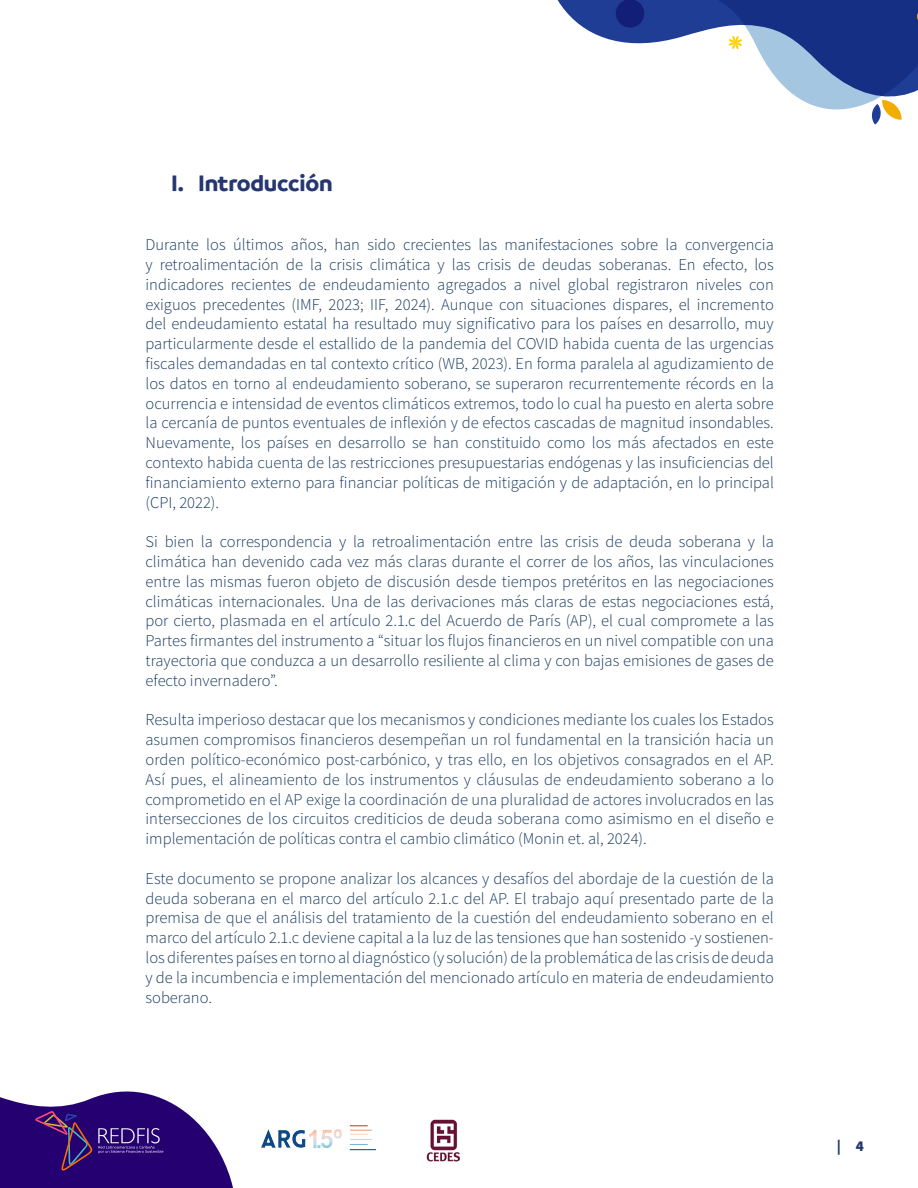
<style>
.page{position:relative;width:918px;height:1188px;background:#fff}
.page>*{position:absolute;margin:0;border:0;box-sizing:border-box;transform-origin:0 0}
.t1{font:700 24px "Branding";letter-spacing:-.01em;color:#263670}
.t2{font:300 16.5px/19.8px "Source Sans Pro";color:#18395e;text-align:justify}
.t3{font:900 15px "Source Sans Pro";color:#23386c}
</style>
<div class="page">
<svg style="left:557px;top:0;width:315px;height:116px"></svg>
<svg style="left:616px;top:0;width:28px;height:28px"></svg>
<svg style="left:718px;top:24px;width:200px;height:85px"></svg>
<svg style="left:718px;top:0;width:200px;height:24px"></svg>
<svg style="left:872px;top:100px;width:30px;height:25px"></svg>
<svg style="left:728px;top:36px;width:14px;height:13px"></svg>
<svg style="left:1px;top:1091px;width:232px;height:97px"></svg>
<img style="left:426px;top:1119px;width:35px;height:42px">
<img style="left:261px;top:1125px;width:114px;height:26px">
<h1 class="t1" style="left:171px;top:169px;width:163px">I. Introducción</h1>
<p class="t2" style="left:146px;top:235px;width:630px">Durante los últimos años, han sido crecientes las manifestaciones sobre la convergencia y retroalimentación de la crisis climática y las crisis de deudas soberanas. En efecto, los indicadores recientes de endeudamiento agregados a nivel global registraron niveles con exiguos precedentes (IMF, 2023; IIF, 2024). Aunque con situaciones dispares, el incremento del endeudamiento estatal ha resultado muy significativo para los países en desarrollo, muy particularmente desde el estallido de la pandemia del COVID habida cuenta de las urgencias fiscales demandadas en tal contexto crítico (WB, 2023). En forma paralela al agudizamiento de los datos en torno al endeudamiento soberano, se superaron recurrentemente récords en la ocurrencia e intensidad de eventos climáticos extremos, todo lo cual ha puesto en alerta sobre la cercanía de puntos eventuales de inflexión y de efectos cascadas de magnitud insondables.<br>Nuevamente, los países en desarrollo se han constituido como los más afectados en este contexto habida cuenta de las restricciones presupuestarias endógenas y las insuficiencias del financiamiento externo para financiar políticas de mitigación y de adaptación, en lo principal (CPI, 2022).</p>
<p class="t2" style="left:146px;top:532px;width:630px">Si bien la correspondencia y la retroalimentación entre las crisis de deuda soberana y la climática han devenido cada vez más claras durante el correr de los años, las vinculaciones entre las mismas fueron objeto de discusión desde tiempos pretéritos en las negociaciones climáticas internacionales. Una de las derivaciones más claras de estas negociaciones está, por cierto, plasmada en el artículo 2.1.c del Acuerdo de París (AP), el cual compromete a las Partes firmantes del instrumento a “situar los flujos financieros en un nivel compatible con una trayectoria que conduzca a un desarrollo resiliente al clima y con bajas emisiones de gases de efecto invernadero”.</p>
<p class="t2" style="left:146px;top:710px;width:630px">Resulta imperioso destacar que los mecanismos y condiciones mediante los cuales los Estados asumen compromisos financieros desempeñan un rol fundamental en la transición hacia un orden político-económico post-carbónico, y tras ello, en los objetivos consagrados en el AP.<br>Así pues, el alineamiento de los instrumentos y cláusulas de endeudamiento soberano a lo comprometido en el AP exige la coordinación de una pluralidad de actores involucrados en las intersecciones de los circuitos crediticios de deuda soberana como asimismo en el diseño e implementación de políticas contra el cambio climático (Monin et. al, 2024).</p>
<p class="t2" style="left:146px;top:869px;width:630px">Este documento se propone analizar los alcances y desafíos del abordaje de la cuestión de la deuda soberana en el marco del artículo 2.1.c del AP. El trabajo aquí presentado parte de la premisa de que el análisis del tratamiento de la cuestión del endeudamiento soberano en el marco del artículo 2.1.c deviene capital a la luz de las tensiones que han sostenido -y sostienen&shy;los diferentes países en torno al diagnóstico (y solución) de la problemática de las crisis de deuda y de la incumbencia e implementación del mencionado artículo en materia de endeudamiento soberano.</p>
<p class="t3" style="left:837px;top:1135px;width:29px">| 4</p>
</div>
